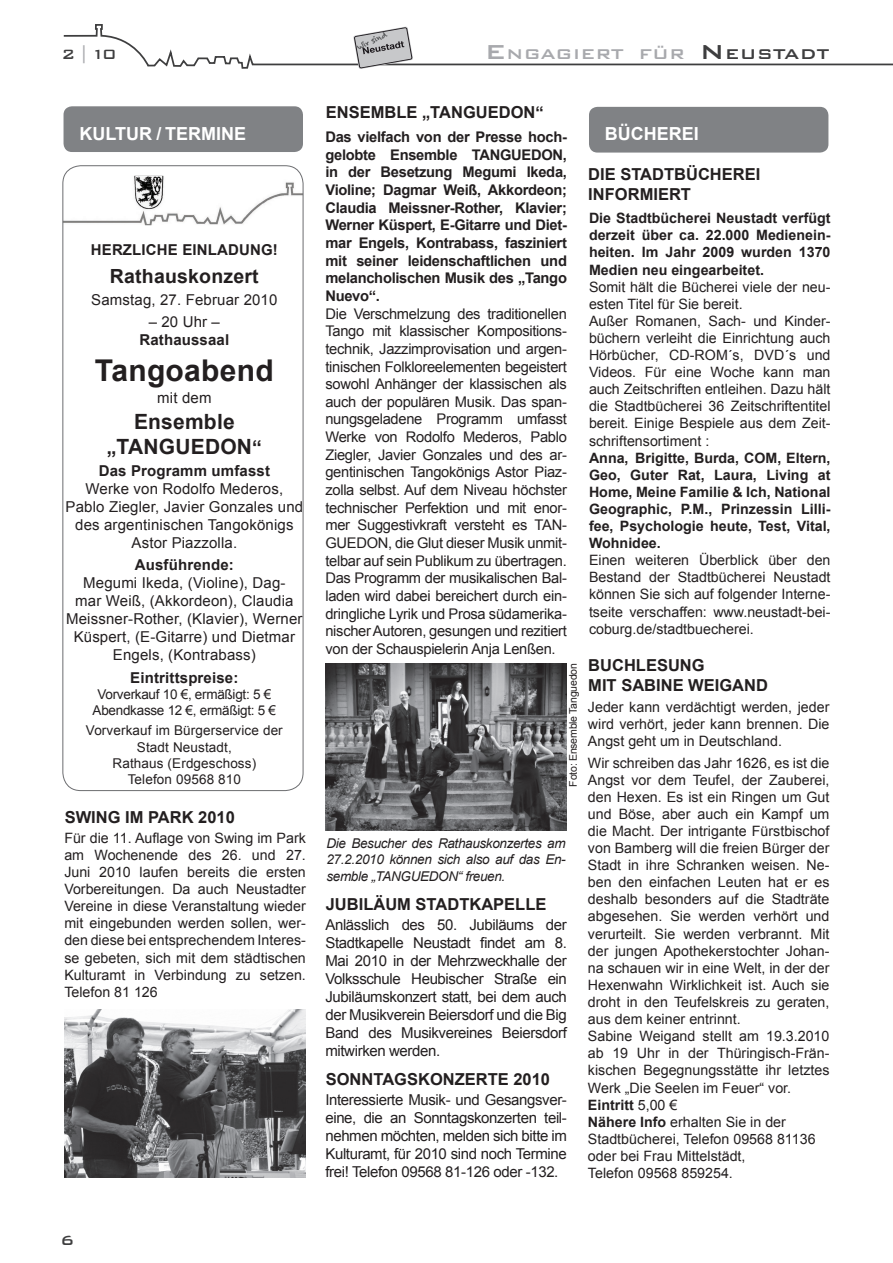
<style>
.page{position:relative;width:893px;height:1263px;background:#fff}
.page>*{position:absolute;margin:0;border:0;box-sizing:border-box;transform-origin:0 0}
.t1{font:700 30px "Arial";letter-spacing:.01em;color:#231f20}
.t2{font:700 21px/25.2px "Arial";letter-spacing:.01em;color:#231f20}
.t3{font:700 19.5px "Arial";letter-spacing:.01em;color:#231f20}
.t4{font:500 18.9px "Bank Gothic BT";color:#a8a9ad;scale:1.06 1}
.t5{font:500 18.9px "Bank Gothic BT";color:#3e3e3f;scale:1.06 1}
.t6{font:700 18px "Arial";color:#fff}
.t7{font:500 18px "Bank Gothic BT";color:#3e3e3f}
.t8{font:700 16.5px/19.8px "Arial";color:#231f20}
.t9{font:15px/18px "Arial";letter-spacing:.01em;color:#231f20;text-align:justify}
.t10{font:700 15px "Arial";letter-spacing:.01em;color:#231f20}
.t11{font:14.7px/17.7px "Arial";letter-spacing:-.02em;color:#231f20;text-align:justify}
.t12{font:700 14.7px/17.7px "Arial";letter-spacing:-.02em;color:#231f20;text-align:justify}
.t13{font:14.25px/17.1px "Arial";color:#231f20;text-align:justify}
.t14{font:700 14.25px/17.1px "Arial";color:#231f20;text-align:justify}
.t15{font:italic 13.5px/16.2px "Arial";letter-spacing:-.025em;color:#231f20;text-align:justify}
.t16{font:13.5px/16.2px "Arial";letter-spacing:.01em;color:#231f20;text-align:center}
.t17{font:13.5px/16.2px "Arial";letter-spacing:-.02em;color:#231f20;text-align:center}
.t18{font:10.5px "Arial";letter-spacing:-.02em;color:#231f20}
.s1{color:#a8a9ad}
.s2{font-size:27px}
.s3{font-size:27px;color:#3e3e3f}
.s4{color:#3e3e3f}
.s5{font-size:19.5px}
.s6{font-weight:700}
</style>
<div class="page">
<svg style="left:63px;top:24px;width:829px;height:45px"></svg>
<svg style="left:353px;top:26px;width:60px;height:43px"></svg>
<div style="left:64px;top:106px;width:239px;height:46px;background:#808285;border-radius:9px"></div>
<div style="left:589px;top:107px;width:239px;height:46px;background:#808285;border-radius:9px"></div>
<img style="left:65px;top:1010px;width:241px;height:167px">
<img style="left:326px;top:663px;width:241px;height:168px">
<img style="left:64px;top:176px;width:239px;height:49px">
<div style="left:62px;top:165px;width:241px;height:626px;border:1px solid #6c6d70;border-radius:18px"></div>
<p class="t7" style="left:62px;top:44px;width:56px">2<span class="s1">|</span>10</p>
<h3 class="t4" style="left:485px;top:44px;width:52px"><span class="s2">E</span>ngag</h3>
<h3 class="t4" style="left:573px;top:44px;width:159px">iert für <span class="s3">N</span> <span class="s4">eus</span></h3>
<h3 class="t5" style="left:773px;top:44px;width:54px">tadt</h3>
<p class="t6" style="left:79px;top:122px;width:168px">KULTUR / TERMINE</p>
<p class="t10" style="left:91px;top:240px;width:189px">HERZLICHE EINLADUNG!</p>
<h3 class="t3" style="left:110px;top:263px;width:150px">Rathauskonzert</h3>
<p class="t9" style="left:91px;top:291px;width:188px">Samstag, 27. Februar 2010</p>
<p class="t9" style="left:149px;top:313px;width:72px">– 20 Uhr –</p>
<p class="t10" style="left:139px;top:330px;width:91px">Rathaussaal</p>
<h1 class="t1" style="left:95px;top:351px;width:180px">Tangoabend</h1>
<p class="t9" style="left:157px;top:389px;width:56px">mit dem</p>
<h2 class="t2" style="left:107px;top:409px;width:130px;text-indent:27px">Ensemble <span class="s5">„</span>Tanguedon</h2>
<h3 class="t3" style="left:252px;top:434px;width:11px">“</h3>
<p class="t10" style="left:99px;top:461px;width:173px">Das Programm umfasst</p>
<p class="t9" style="left:66px;top:480px;width:239px;text-align:center">Werke von Rodolfo Mederos,<br>Pablo Ziegler, Javier Gonzales und des argentinischen Tangokönigs<br>Astor Piazzolla.</p>
<p class="t10" style="left:135px;top:555px;width:101px">Ausführende:</p>
<p class="t9" style="left:66px;top:574px;width:238px;text-align:center">Megumi Ikeda, (Violine), Dag-<br>mar Weiß, (Akkordeon), Claudia<br>Meissner-Rother, (Klavier), Werner<br>Küspert, (E-Gitarre) und Dietmar<br>Engels, (Kontrabass)</p>
<p class="t10" style="left:130px;top:667px;width:110px">Eintrittspreise:</p>
<p class="t17" style="left:93px;top:686px;width:185px">Vorverkauf 10 €, ermäßigt: 5 €<br>Abendkasse 12 €, ermäßigt: 5 €</p>
<p class="t16" style="left:86px;top:723px;width:198px">Vorverkauf im Bürgerservice der<br>Stadt Neustadt,<br>Rathaus (Erdgeschoss)<br>Telefon 09568 810</p>
<p class="t8" style="left:65px;top:808px;width:172px">SWING IM PARK 2010</p>
<p class="t13" style="left:64px;top:829px;width:243px">Für die 11. Auflage von Swing im Park am Wochenende des 26. und 27.<br>Juni 2010 laufen bereits die ersten Vorbereitungen. Da auch Neustadter Vereine in diese Veranstaltung wieder mit eingebunden werden sollen, wer&shy;den diese bei entsprechendem Interes&shy;se gebeten, sich mit dem städtischen Kulturamt in Verbindung zu setzen.<br>Telefon 81 126</p>
<p class="t8" style="left:326px;top:103px;width:219px">ENSEMBLE „TANGUEDON“</p>
<p class="t12" style="left:325px;top:129px;width:243px">Das vielfach von der Presse hoch&shy;gelobte Ensemble TANGUEDON, in der Besetzung Megumi Ikeda, Violine; Dagmar Weiß, Akkordeon; Claudia Meissner-Rother, Klavier; Werner Küspert, E-Gitarre und Diet&shy;mar Engels, Kontrabass, fasziniert mit seiner leidenschaftlichen und melancholischen Musik des „Tango Nuevo“.</p>
<p class="t11" style="left:325px;top:305px;width:243px">Die Verschmelzung des traditionellen Tango mit klassischer Kompositions&shy;technik, Jazzimprovisation und argen&shy;tinischen Folkloreelementen begeistert sowohl Anhänger der klassischen als auch der populären Musik. Das span&shy;nungsgeladene Programm umfasst Werke von Rodolfo Mederos, Pablo Ziegler, Javier Gonzales und des ar&shy;gentinischen Tangokönigs Astor Piaz&shy;zolla selbst. Auf dem Niveau höchster technischer Perfektion und mit enor&shy;mer Suggestivkraft versteht es TAN-GUEDON, die Glut dieser Musik unmit&shy;telbar auf sein Publikum zu übertragen.<br>Das Programm der musikalischen Bal&shy;laden wird dabei bereichert durch ein&shy;dringliche Lyrik und Prosa südamerika&shy;nischer Autoren, gesungen und rezitiert von der Schauspielerin Anja Lenßen.</p>
<p class="t18" style="left:566px;top:787px;width:125px;rotate:-90deg">Foto: Ensemble Tanguedon</p>
<p class="t15" style="left:326px;top:835px;width:241px">Die Besucher des Rathauskonzertes am 27.2.2010 können sich also auf das En&shy;semble „TANGUEDON“ freuen.</p>
<p class="t8" style="left:326px;top:894px;width:20px">Jubil</p>
<p class="t8" style="left:373px;top:894px;width:54px">äum stadtkapelle</p>
<p class="t9" style="left:325px;top:916px;width:243px">Anlässlich des 50. Jubiläums der Stadtkapelle Neustadt findet am 8.<br>Mai 2010 in der Mehrzweckhalle der Volksschule Heubischer Straße ein Jubiläumskonzert statt, bei dem auch der Musikverein Beiersdorf und die Big Band des Musikvereines Beiersdorf mitwirken werden.</p>
<p class="t9" style="left:325px;top:1091px;width:243px">Interessierte Musik- und Gesangsver&shy;eine, die an Sonntagskonzerten teil&shy;nehmen möchten, melden sich bitte im Kulturamt, für 2010 sind noch Termine frei! Telefon 09568 81-126 oder -132.</p>
<p class="t8" style="left:326px;top:1069px;width:24px">Sonntagskon</p>
<p class="t8" style="left:455px;top:1069px;width:22px">zerte</p>
<p class="t8" style="left:513px;top:1069px;width:38px">2010</p>
<p class="t6" style="left:605px;top:122px;width:95px">BÜCHEREI</p>
<p class="t8" style="left:588px;top:165px;width:174px">DIE STADTBÜCHEREI<br>INFORMIERT</p>
<p class="t14" style="left:589px;top:210px;width:243px">Die Stadtbücherei Neustadt verfügt derzeit über ca. 22.000 Medienein&shy;heiten. Im Jahr 2009 wurden 1370<br>Medien neu eingearbeitet.</p>
<p class="t13" style="left:589px;top:278px;width:243px;text-align:left">Somit hält die Bücherei viele der neu&shy;esten Titel für Sie bereit.<br>Außer Romanen, Sach- und Kinder&shy;büchern verleiht die Einrichtung auch Hörbücher, CD-ROM´s, DVD´s und Videos. Für eine Woche kann man auch Zeitschriften entleihen. Dazu hält die Stadtbücherei 36 Zeitschriftentitel bereit. Einige Bespiele aus dem Zeit&shy;schriftensortiment :</p>
<p class="t14" style="left:589px;top:450px;width:243px">Anna, Brigitte, Burda, COM, Eltern, Geo, Guter Rat, Laura, Living at Home, Meine Familie &amp; Ich, National Geographic, P.M., Prinzessin Lilli&shy;fee, Psychologie heute, Test, Vital, Wohnidee.</p>
<p class="t13" style="left:589px;top:552px;width:243px">Einen weiteren Überblick über den Bestand der Stadtbücherei Neustadt können Sie sich auf folgender Interne&shy;tseite verschaffen: www.neustadt-bei&shy;coburg.de/stadtbuecherei.</p>
<p class="t8" style="left:588px;top:656px;width:181px">BUCHLESUNG<br>MIT SABINE WEIGAND</p>
<p class="t13" style="left:588px;top:699px;width:243px">Jeder kann verdächtigt werden, jeder wird verhört, jeder kann brennen. Die Angst geht um in Deutschland.</p>
<p class="t13" style="left:588px;top:754px;width:243px;text-align:left">Wir schreiben das Jahr 1626, es ist die Angst vor dem Teufel, der Zauberei, den Hexen. Es ist ein Ringen um Gut und Böse, aber auch ein Kampf um die Macht. Der intrigante Fürstbischof von Bamberg will die freien Bürger der Stadt in ihre Schranken weisen. Ne&shy;ben den einfachen Leuten hat er es deshalb besonders auf die Stadträte abgesehen. Sie werden verhört und verurteilt. Sie werden verbrannt. Mit der jungen Apothekerstochter Johan&shy;na schauen wir in eine Welt, in der der Hexenwahn Wirklichkeit ist. Auch sie droht in den Teufelskreis zu geraten, aus dem keiner entrinnt.<br>Sabine Weigand stellt am 19.3.2010 ab 19 Uhr in der Thüringisch-Frän&shy;kischen Begegnungsstätte ihr letztes Werk „Die Seelen im Feuer“ vor.<br><span class="s6">Eintritt</span> 5,00 €<br><span class="s6">Nähere Info</span> erhalten Sie in der Stadtbücherei, Telefon 09568 81136 oder bei Frau Mittelstädt,<br>Telefon 09568 859254.</p>
<p class="t7" style="left:61px;top:1230px;width:15px">6</p>
</div>
